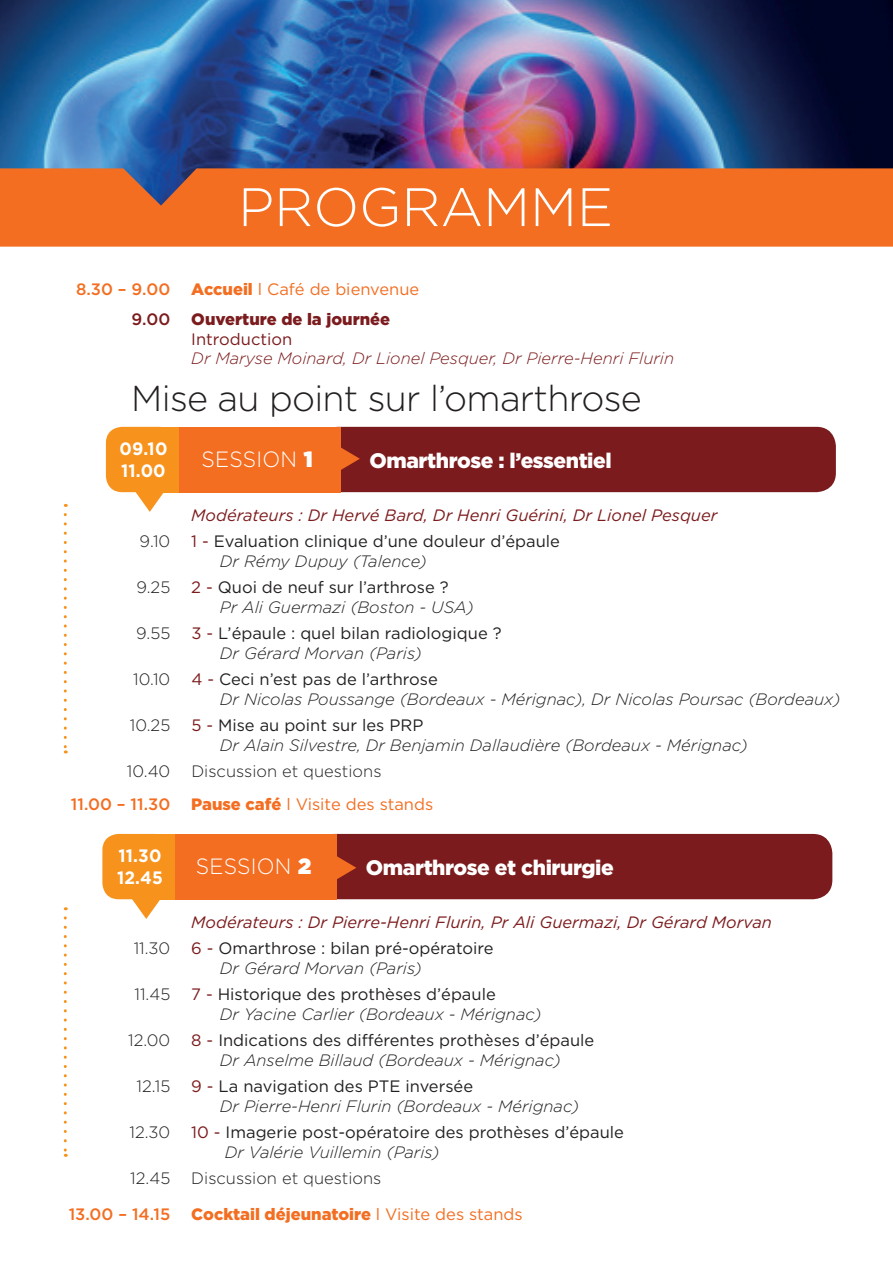
<style>
.page{position:relative;width:893px;height:1263px;background:#fff}
.page>*{position:absolute;margin:0;border:0;box-sizing:border-box;transform-origin:0 0}
.t1{font:300 54px "Gotham";color:#fff}
.t2{font:300 36px "Gotham";letter-spacing:-.02em;color:#231f20}
.t3{font:300 22.05px "Gotham";letter-spacing:.01em;color:#fff;scale:.95 1}
.t4{font:900 21px "Gotham";letter-spacing:-.02em;color:#fff}
.t5{font:700 18px/21.6px "Gotham";letter-spacing:.01em;color:#fff;scale:.95 1}
.t6{font:italic 300 16.5px/19.8px "Gotham";color:#231f20}
.t7{font:16.5px/19.8px "Gotham";color:#231f20}
.t8{font:italic 16.5px "Gotham";color:#7c1b1d}
.t9{font:300 16.5px "Gotham";color:#231f20}
.t10{font:italic 300 16.5px "Gotham";color:#7c1b1d}
.t11{font:16.5px "Gotham";color:#f36e21}
.t12{font:900 16.5px "Gotham";color:#f36e21}
.t13{font:500 16.5px "Gotham";color:#f36e21}
.t14{font:900 16.5px "Gotham";color:#7c1b1d}
.t15{font:16.5px "Gotham";color:#7c1b1d}
.t16{font:500 16.5px "Gotham";color:#7c1b1d}
.s1{font-weight:900}
.s2{color:#7c1b1d}
.s3{font-weight:300;font-style:italic}
.s4{font-weight:400;font-style:normal;color:#7c1b1d}
.s5{font-weight:400;font-style:normal}
.s6{font-weight:400}
</style>
<div class="page">
<img style="left:0;top:0;width:893px;height:168px">
<svg style="left:64px;top:918px;width:3px;height:239px"></svg>
<div style="left:0;top:168px;width:893px;height:79px;background:#f36e21"></div>
<div style="left:318px;top:427px;width:518px;height:65px;background:#7c1b1d;border-radius:19px"></div>
<div style="left:178px;top:427px;width:162px;height:65px;background:#f36e21"></div>
<div style="left:106px;top:427px;width:69px;height:65px;background:#f7931d;border-radius:16px"></div>
<div style="left:152px;top:427px;width:27px;height:65px;background:#f7931d"></div>
<svg style="left:135px;top:492px;width:29px;height:20px"></svg>
<svg style="left:340px;top:445px;width:20px;height:27px"></svg>
<div style="left:315px;top:834px;width:517px;height:65px;background:#7c1b1d;border-radius:19px"></div>
<div style="left:174px;top:834px;width:163px;height:65px;background:#f36e21"></div>
<div style="left:102px;top:834px;width:69px;height:65px;background:#f7931d;border-radius:16px"></div>
<div style="left:148px;top:834px;width:27px;height:65px;background:#f7931d"></div>
<svg style="left:132px;top:899px;width:29px;height:20px"></svg>
<svg style="left:337px;top:856px;width:19px;height:23px"></svg>
<svg style="left:64px;top:514px;width:3px;height:239px"></svg>
<h1 class="t1" style="left:238px;top:173px;width:376px">PROGRAMME</h1>
<p class="t13" style="left:76px;top:278px;width:96px">8.30 – 9.00</p>
<p class="t11" style="left:191px;top:280px;width:229px"><span class="s1">Accueil</span> l Café de bienvenue</p>
<p class="t16" style="left:132px;top:308px;width:40px">9.00</p>
<p class="t14" style="left:191px;top:309px;width:200px">Ouverture de la journée</p>
<p class="t15" style="left:191px;top:330px;width:102px">Introduction</p>
<p class="t10" style="left:191px;top:348px;width:484px">Dr Maryse Moinard, Dr Lionel Pesquer, Dr Pierre-Henri Flurin</p>
<h2 class="t2" style="left:131px;top:376px;width:512px">Mise au point sur l’omarthrose</h2>
<p class="t4" style="left:369px;top:449px;width:244px">Omarthrose : l’essentiel</p>
<p class="t5" style="left:120px;top:437px;width:52px">09.10<br>11.00</p>
<h3 class="t3" style="left:202px;top:445px;width:118px">SESSION <span class="s1">1</span></h3>
<p class="t8" style="left:191px;top:504px;width:528px">Modérateurs : Dr Hervé Bard, Dr Henri Guérini, Dr Lionel Pesquer</p>
<p class="t9" style="left:140px;top:531px;width:32px">9.10</p>
<p class="t7" style="left:220px;top:531px;width:342px;text-indent:-29px"><span class="s2">1 -</span> Evaluation clinique d’une douleur d’épaule<br><span class="s3">Dr Rémy Dupuy (Talence)</span></p>
<p class="t9" style="left:136px;top:577px;width:35px">9.25</p>
<p class="t6" style="left:220px;top:577px;width:255px;text-indent:-29px"><span class="s4">2 -</span> <span class="s5">Quoi de neuf sur l’arthrose ?<br></span>Pr Ali Guermazi (Boston - USA)</p>
<p class="t9" style="left:136px;top:623px;width:36px">9.55</p>
<p class="t7" style="left:220px;top:623px;width:283px;text-indent:-29px"><span class="s2">3 -</span> L’épaule : quel bilan radiologique ?<br><span class="s3">Dr Gérard Morvan (Paris)</span></p>
<p class="t9" style="left:133px;top:669px;width:39px">10.10</p>
<p class="t6" style="left:220px;top:669px;width:622px;text-indent:-29px"><span class="s4">4 -</span> <span class="s5">Ceci n’est pas de l’arthrose<br></span>Dr Nicolas Poussange (Bordeaux - Mérignac), Dr Nicolas Poursac (Bordeaux)</p>
<p class="t9" style="left:130px;top:715px;width:42px">10.25</p>
<p class="t6" style="left:220px;top:715px;width:530px;text-indent:-29px"><span class="s4">5 -</span> <span class="s5">Mise au point sur les PRP<br></span>Dr Alain Silvestre, Dr Benjamin Dallaudière (Bordeaux - Mérignac)</p>
<p class="t9" style="left:127px;top:761px;width:45px">10.40</p>
<p class="t9" style="left:191px;top:761px;width:192px">Discussion et questions</p>
<p class="t13" style="left:71px;top:793px;width:101px">11.00 – 11.30</p>
<p class="t11" style="left:191px;top:795px;width:243px"><span class="s1">Pause café</span> l Visite des stands</p>
<p class="t5" style="left:117px;top:844px;width:50px">11.30<br>12.45</p>
<h3 class="t3" style="left:196px;top:853px;width:123px">SESSION <span class="s1">2</span></h3>
<p class="t8" style="left:191px;top:911px;width:582px">Modérateurs : Dr Pierre-Henri Flurin, Pr Ali Guermazi, Dr Gérard Morvan</p>
<p class="t9" style="left:134px;top:938px;width:38px">11.30</p>
<p class="t7" style="left:220px;top:938px;width:275px;text-indent:-29px"><span class="s2">6 -</span> Omarthrose : bilan pré-opératoire<br><span class="s3">Dr Gérard Morvan (Paris)</span></p>
<p class="t9" style="left:135px;top:984px;width:37px">11.45</p>
<p class="t6" style="left:220px;top:984px;width:323px;text-indent:-29px"><span class="s4">7 -</span> <span class="s5">Historique des prothèses d’épaule<br></span>Dr Yacine Carlier (Bordeaux - Mérignac)</p>
<p class="t9" style="left:128px;top:1030px;width:44px">12.00</p>
<p class="t7" style="left:191px;top:1030px;width:405px;text-align:center"><span class="s2">8 -</span> Indications des différentes prothèses d’épaule<br><span class="s3">Dr Anselme Billaud (Bordeaux - Mérignac)</span></p>
<p class="t9" style="left:137px;top:1076px;width:35px">12.15</p>
<p class="t6" style="left:220px;top:1076px;width:361px;text-indent:-29px"><span class="s4">9 -</span> <span class="s5">La navigation des PTE inversée<br></span>Dr Pierre-Henri Flurin (Bordeaux - Mérignac)</p>
<p class="t9" style="left:129px;top:1122px;width:42px">12.30</p>
<p class="t7" style="left:225px;top:1122px;width:401px;text-indent:-33px"><span class="s2">10 -</span> Imagerie post-opératoire des prothèses d’épaule<br><span class="s3">Dr Valérie Vuillemin (Paris)</span></p>
<p class="t9" style="left:130px;top:1168px;width:41px">12.45</p>
<p class="t9" style="left:191px;top:1168px;width:192px">Discussion et questions</p>
<p class="t13" style="left:69px;top:1203px;width:103px">13.00 – 14.15</p>
<p class="t12" style="left:191px;top:1204px;width:333px">Cocktail déjeunatoire <span class="s6">l Visite des stands</span></p>
<p class="t4" style="left:366px;top:856px;width:249px">Omarthrose et chirurgie</p>
</div>
